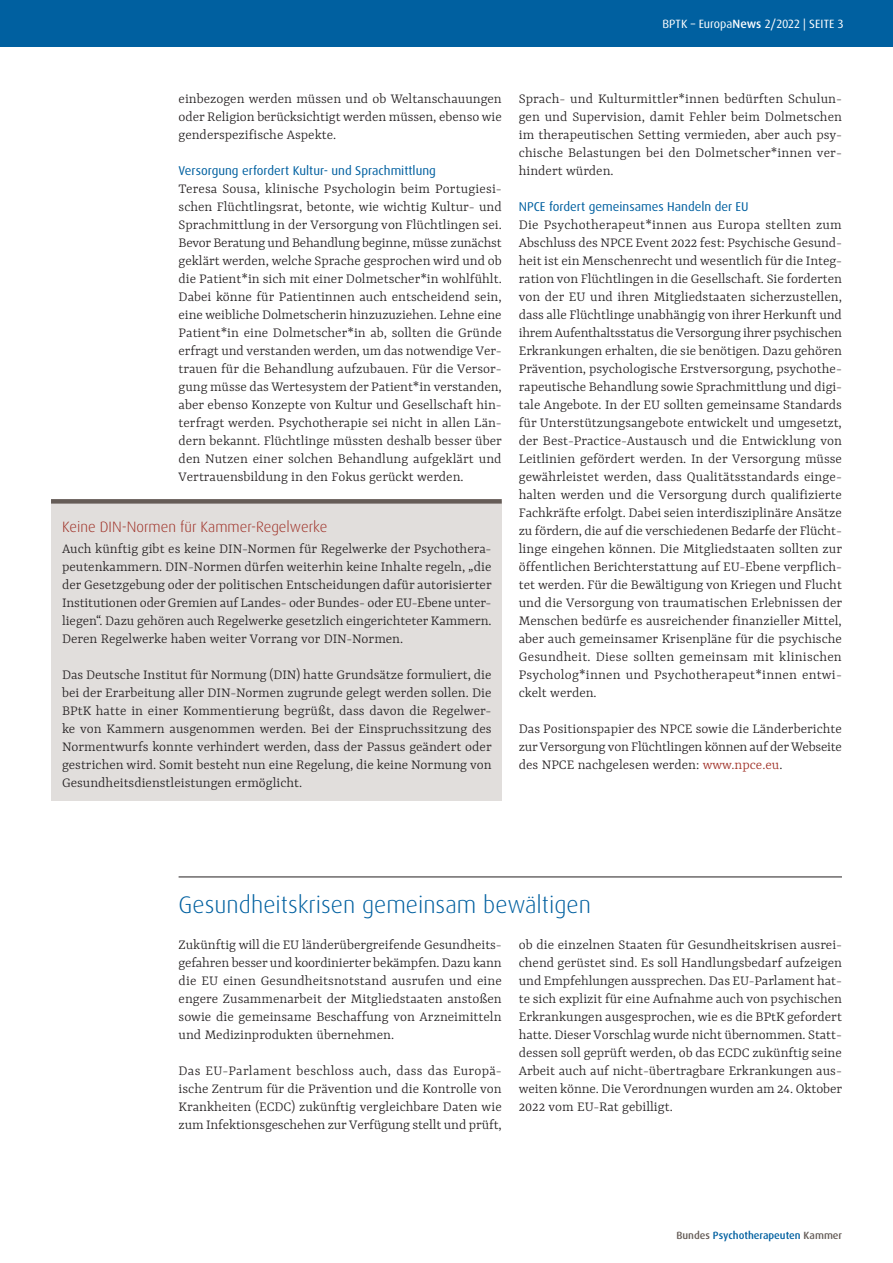
<style>
.page{position:relative;width:893px;height:1263px;background:#fff}
.page>*{position:absolute;margin:0;border:0;box-sizing:border-box;transform-origin:0 0}
.H1_Headline{font:300 24px "Dax OT";color:#0060a0}
.fließtext{font:300 15px/18px "Yrsa";color:#231f20;text-align:justify}
.H2_rot_-_Kasten{font:300 15px "Dax OT";color:#9e2e24}
.H2_Subhead{font:12.75px "Dax OT";color:#0060a0}
.t1{font:12px "Dax OT";color:#fff}
.t2{font:500 10.5px "Dax OT";color:#0060a0}
.s1{font-weight:500}
.s2{color:#9e2e24}
.s3{color:#655c57}
</style>
<div class="page">
<div style="left:0;top:0;width:893px;height:47px;background:#0060a0"></div>
<div style="left:51px;top:501px;width:451px;height:300px;background:#e1dedc"></div>
<div style="left:51px;top:499px;width:451px;height:5px;background:#655c57"></div>
<hr style="left:179px;top:877px;width:663px;height:1px;background:#231f20">
<p class="t1" style="left:662px;top:16px;width:183px">BPTK – Europa<span class="s1">News</span> 2/2022 | SEITE 3</p>
<p class="fließtext" style="left:179px;top:89px;width:325px">einbezogen werden müssen und ob Weltanschauungen oder Religion berücksichtigt werden müssen, ebenso wie genderspezifische Aspekte.</p>
<h3 class="H2_Subhead" style="left:179px;top:163px;width:259px">Versorgung erfordert Kultur- und Sprachmittlung</h3>
<p class="fließtext" style="left:179px;top:179px;width:325px">Teresa Sousa, klinische Psychologin beim Portugiesi&shy;schen Flüchtlingsrat, betonte, wie wichtig Kultur- und Sprachmittlung in der Versorgung von Flüchtlingen sei.<br>Bevor Beratung und Behandlung beginne, müsse zunächst geklärt werden, welche Sprache gesprochen wird und ob die Patient*in sich mit einer Dolmetscher*in wohlfühlt.<br>Dabei könne für Patientinnen auch entscheidend sein, eine weibliche Dolmetscherin hinzuzuziehen. Lehne eine Patient*in eine Dolmetscher*in ab, sollten die Gründe erfragt und verstanden werden, um das notwendige Ver&shy;trauen für die Behandlung aufzubauen. Für die Versor&shy;gung müsse das Wertesystem der Patient*in verstanden, aber ebenso Konzepte von Kultur und Gesellschaft hin&shy;terfragt werden. Psychotherapie sei nicht in allen Län&shy;dern bekannt. Flüchtlinge müssten deshalb besser über den Nutzen einer solchen Behandlung aufgeklärt und Vertrauensbildung in den Fokus gerückt werden.</p>
<h2 class="H2_rot_-_Kasten" style="left:62px;top:517px;width:267px">Keine DIN-Normen für Kammer-Regelwerke</h2>
<p class="fließtext" style="left:62px;top:539px;width:431px">Auch künftig gibt es keine DIN-Normen für Regelwerke der Psychothera&shy;peutenkammern. DIN-Normen dürfen weiterhin keine Inhalte regeln, „die der Gesetzgebung oder der politischen Entscheidungen dafür autorisierter Institutionen oder Gremien auf Landes- oder Bundes- oder EU-Ebene unter&shy;liegen“. Dazu gehören auch Regelwerke gesetzlich eingerichteter Kammern.<br>Deren Regelwerke haben weiter Vorrang vor DIN-Normen.</p>
<p class="fließtext" style="left:62px;top:665px;width:431px">Das Deutsche Institut für Normung (DIN) hatte Grundsätze formuliert, die bei der Erarbeitung aller DIN-Normen zugrunde gelegt werden sollen. Die BPtK hatte in einer Kommentierung begrüßt, dass davon die Regelwer&shy;ke von Kammern ausgenommen werden. Bei der Einspruchssitzung des Normentwurfs konnte verhindert werden, dass der Passus geändert oder gestrichen wird. Somit besteht nun eine Regelung, die keine Normung von Gesundheitsdienstleistungen ermöglicht.</p>
<p class="fließtext" style="left:519px;top:89px;width:325px">Sprach- und Kulturmittler*innen bedürften Schulun&shy;gen und Supervision, damit Fehler beim Dolmetschen im therapeutischen Setting vermieden, aber auch psy&shy;chische Belastungen bei den Dolmetscher*innen ver&shy;hindert würden.</p>
<h3 class="H2_Subhead" style="left:519px;top:199px;width:231px">NPCE fordert gemeinsames Handeln der EU</h3>
<p class="fließtext" style="left:519px;top:215px;width:325px">Die Psychotherapeut*innen aus Europa stellten zum Abschluss des NPCE Event 2022 fest: Psychische Gesund&shy;heit ist ein Menschenrecht und wesentlich für die Integ&shy;ration von Flüchtlingen in die Gesellschaft. Sie forderten von der EU und ihren Mitgliedstaaten sicherzustellen, dass alle Flüchtlinge unabhängig von ihrer Herkunft und ihrem Aufenthaltsstatus die Versorgung ihrer psychischen Erkrankungen erhalten, die sie benötigen. Dazu gehören Prävention, psychologische Erstversorgung, psychothe&shy;rapeutische Behandlung sowie Sprachmittlung und digi&shy;tale Angebote. In der EU sollten gemeinsame Standards für Unterstützungsangebote entwickelt und umgesetzt, der Best-Practice-Austausch und die Entwicklung von Leitlinien gefördert werden. In der Versorgung müsse gewährleistet werden, dass Qualitätsstandards einge&shy;halten werden und die Versorgung durch qualifizierte Fachkräfte erfolgt. Dabei seien interdisziplinäre Ansätze zu fördern, die auf die verschiedenen Bedarfe der Flücht&shy;linge eingehen können. Die Mitgliedstaaten sollten zur öffentlichen Berichterstattung auf EU-Ebene verpflich&shy;tet werden. Für die Bewältigung von Kriegen und Flucht und die Versorgung von traumatischen Erlebnissen der Menschen bedürfe es ausreichender finanzieller Mittel, aber auch gemeinsamer Krisenpläne für die psychische Gesundheit. Diese sollten gemeinsam mit klinischen Psycholog*innen und Psychotherapeut*innen entwi&shy;ckelt werden.</p>
<p class="fließtext" style="left:519px;top:719px;width:325px">Das Positionspapier des NPCE sowie die Länderberichte zur Versorgung von Flüchtlingen können auf der Webseite des NPCE nachgelesen werden: <span class="s2">www.npce.eu</span>.</p>
<h2 class="H1_Headline" style="left:179px;top:890px;width:414px">Gesundheitskrisen gemeinsam bewältigen</h2>
<p class="fließtext" style="left:179px;top:935px;width:325px">Zukünftig will die EU länderübergreifende Gesundheits&shy;gefahren besser und koordinierter bekämpfen. Dazu kann die EU einen Gesundheitsnotstand ausrufen und eine engere Zusammenarbeit der Mitgliedstaaten anstoßen sowie die gemeinsame Beschaffung von Arzneimitteln und Medizinprodukten übernehmen.</p>
<p class="fließtext" style="left:179px;top:1061px;width:325px">Das EU-Parlament beschloss auch, dass das Europä&shy;ische Zentrum für die Prävention und die Kontrolle von Krankheiten (ECDC) zukünftig vergleichbare Daten wie zum Infektionsgeschehen zur Verfügung stellt und prüft,</p>
<p class="fließtext" style="left:519px;top:935px;width:325px">ob die einzelnen Staaten für Gesundheitskrisen ausrei&shy;chend gerüstet sind. Es soll Handlungsbedarf aufzeigen und Empfehlungen aussprechen. Das EU-Parlament hat&shy;te sich explizit für eine Aufnahme auch von psychischen Erkrankungen ausgesprochen, wie es die BPtK gefordert hatte. Dieser Vorschlag wurde nicht übernommen. Statt&shy;dessen soll geprüft werden, ob das ECDC zukünftig seine Arbeit auch auf nicht-übertragbare Erkrankungen aus&shy;weiten könne. Die Verordnungen wurden am 24. Oktober 2022 vom EU-Rat gebilligt.</p>
<p class="t2" style="left:676px;top:1229px;width:167px"><span class="s3">Bundes</span> Psychotherapeuten <span class="s3">Kammer</span></p>
</div>
